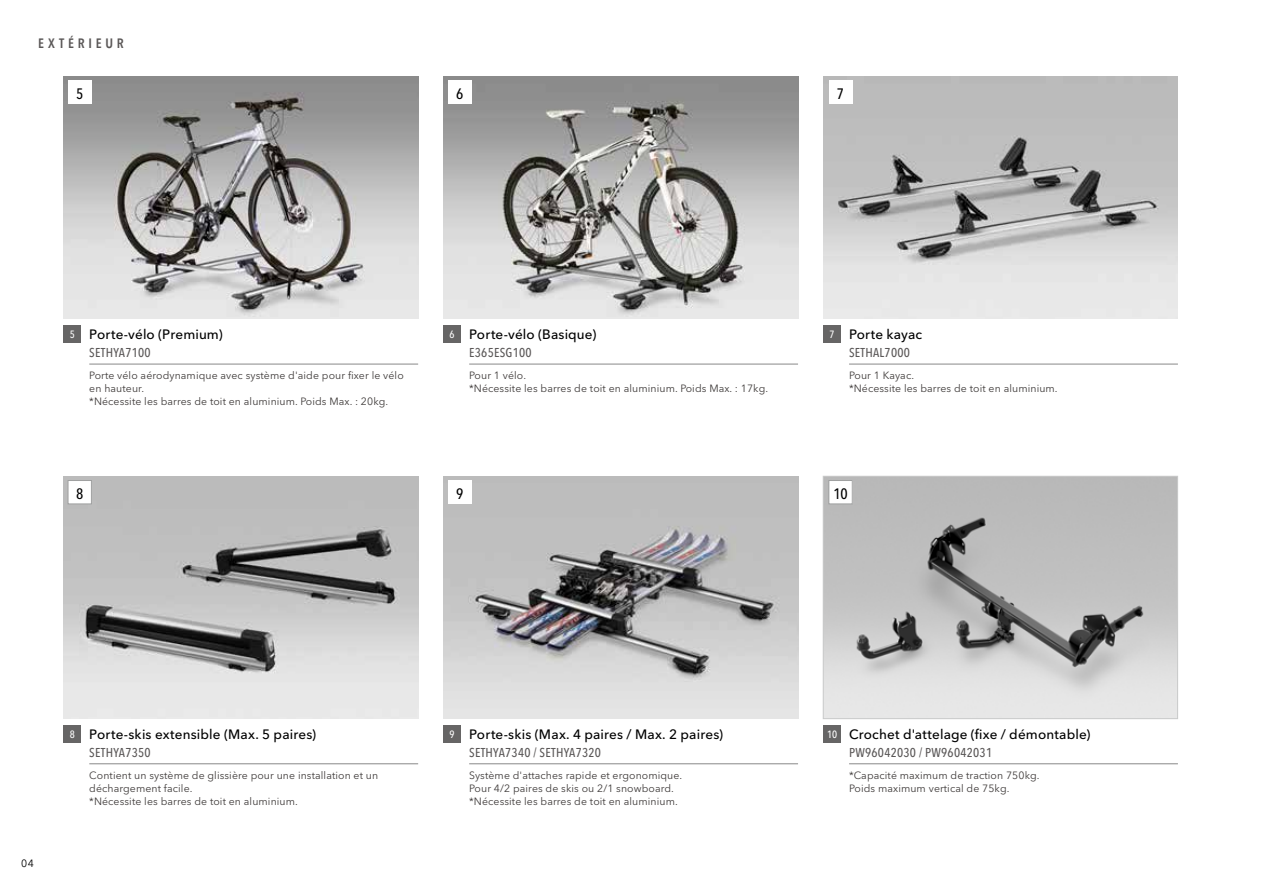
<style>
.page{position:relative;width:1263px;height:893px;background:#fff}
.page>*{position:absolute;margin:0;border:0;box-sizing:border-box;transform-origin:0 0}
.t1{font:500 condensed 15px "Avenir Next LT Pro";color:#000}
.t2{font:500 13.5px "Avenir Next LT Pro";letter-spacing:.01em;color:#000}
.t3{font:600 condensed 13.5px "Avenir Next LT Pro";letter-spacing:.28em;color:#5a5757}
.t4{font:500 condensed 12.75px "Avenir Next LT Pro";letter-spacing:.02em;color:#5a5757}
.t5{font:10.5px/13px "Avenir Next LT Pro";letter-spacing:.01em;color:#3f3b3a}
.t6{font:500 condensed 10.5px "Avenir Next LT Pro";color:#fff}
.t7{font:10.5px "Avenir Next LT Pro";color:#000}
</style>
<div class="page">
<img style="left:64px;top:476px;width:354px;height:243px">
<img style="left:444px;top:77px;width:354px;height:242px">
<img style="left:444px;top:476px;width:354px;height:243px">
<hr style="left:89px;top:364px;width:329px;height:1px;background:#898989">
<hr style="left:469px;top:364px;width:329px;height:1px;background:#898989">
<hr style="left:89px;top:763px;width:329px;height:1px;background:#898989">
<hr style="left:469px;top:763px;width:329px;height:1px;background:#898989">
<hr style="left:849px;top:763px;width:329px;height:1px;background:#898989">
<hr style="left:849px;top:364px;width:329px;height:1px;background:#898989">
<img style="left:825px;top:478px;width:351px;height:239px">
<div style="left:823px;top:476px;width:355px;height:243px;border:1px solid #c9caca"></div>
<img style="left:823px;top:77px;width:355px;height:242px">
<img style="left:64px;top:77px;width:354px;height:242px">
<div style="left:68px;top:81px;width:23px;height:23px;background:#fff"></div>
<div style="left:68px;top:480px;width:23px;height:24px;background:#fff"></div>
<div style="left:68px;top:480px;width:24px;height:24px;border:1px solid #9fa0a0"></div>
<div style="left:448px;top:81px;width:23px;height:23px;background:#fff"></div>
<div style="left:448px;top:480px;width:23px;height:24px;background:#fff"></div>
<div style="left:829px;top:81px;width:23px;height:23px;background:#fff"></div>
<div style="left:829px;top:480px;width:23px;height:24px;background:#fff"></div>
<div style="left:829px;top:480px;width:23px;height:24px;border:1px solid #9fa0a0"></div>
<div style="left:64px;top:725px;width:17px;height:17px;background:#666565"></div>
<div style="left:444px;top:725px;width:17px;height:17px;background:#666565"></div>
<div style="left:64px;top:325px;width:17px;height:17px;background:#666565"></div>
<div style="left:444px;top:325px;width:17px;height:17px;background:#666565"></div>
<div style="left:823px;top:725px;width:17px;height:17px;background:#666565"></div>
<div style="left:823px;top:325px;width:17px;height:17px;background:#666565"></div>
<p class="t3" style="left:38px;top:36px;width:87px">EXTÉRIEUR</p>
<h1 class="t1" style="left:76px;top:85px;width:9px">5</h1>
<h1 class="t1" style="left:456px;top:85px;width:9px">6</h1>
<h1 class="t1" style="left:837px;top:85px;width:9px">7</h1>
<p class="t2" style="left:89px;top:326px;width:135px">Porte-vélo (Premium)</p>
<p class="t2" style="left:469px;top:326px;width:129px">Porte-vélo (Basique)</p>
<p class="t4" style="left:89px;top:345px;width:63px">SETHYA7100</p>
<p class="t4" style="left:469px;top:345px;width:64px">E365ESG100</p>
<p class="t5" style="left:89px;top:369px;width:316px">Porte vélo aérodynamique avec système d'aide pour fixer le vélo en hauteur.<br>*Nécessite les barres de toit en aluminium. Poids Max. : 20kg.</p>
<p class="t5" style="left:469px;top:369px;width:300px">Pour 1 vélo.<br>*Nécessite les barres de toit en aluminium. Poids Max. : 17kg.</p>
<p class="t6" style="left:70px;top:328px;width:7px">5</p>
<p class="t6" style="left:450px;top:328px;width:7px">6</p>
<p class="t6" style="left:829px;top:328px;width:7px">7</p>
<p class="t2" style="left:849px;top:326px;width:75px">Porte kayac</p>
<p class="t4" style="left:849px;top:345px;width:62px">SETHAL7000</p>
<p class="t5" style="left:849px;top:369px;width:210px">Pour 1 Kayac.<br>*Nécessite les barres de toit en aluminium.</p>
<h1 class="t1" style="left:76px;top:484px;width:9px">8</h1>
<h1 class="t1" style="left:456px;top:484px;width:9px">9</h1>
<h1 class="t1" style="left:833px;top:484px;width:16px">10</h1>
<p class="t7" style="left:21px;top:857px;width:14px">04</p>
<p class="t2" style="left:89px;top:726px;width:228px">Porte-skis extensible (Max. 5 paires)</p>
<p class="t4" style="left:89px;top:745px;width:63px">SETHYA7350</p>
<p class="t5" style="left:89px;top:769px;width:290px">Contient un système de glissière pour une installation et un déchargement facile.<br>*Nécessite les barres de toit en aluminium.</p>
<p class="t6" style="left:70px;top:727px;width:7px">8</p>
<p class="t6" style="left:450px;top:727px;width:7px">9</p>
<p class="t2" style="left:469px;top:726px;width:255px">Porte-skis (Max. 4 paires / Max. 2 paires)</p>
<p class="t4" style="left:469px;top:745px;width:133px">SETHYA7340 / SETHYA7320</p>
<p class="t5" style="left:469px;top:769px;width:215px">Système d'attaches rapide et ergonomique.<br>Pour 4/2 paires de skis ou 2/1 snowboard. *Nécessite les barres de toit en aluminium.</p>
<p class="t6" style="left:827px;top:727px;width:12px">10</p>
<p class="t2" style="left:849px;top:726px;width:243px">Crochet d'attelage (fixe / démontable)</p>
<p class="t4" style="left:849px;top:745px;width:145px">PW96042030 / PW96042031</p>
<p class="t5" style="left:849px;top:769px;width:192px">*Capacité maximum de traction 750kg.<br>Poids maximum vertical de 75kg.</p>
</div>
